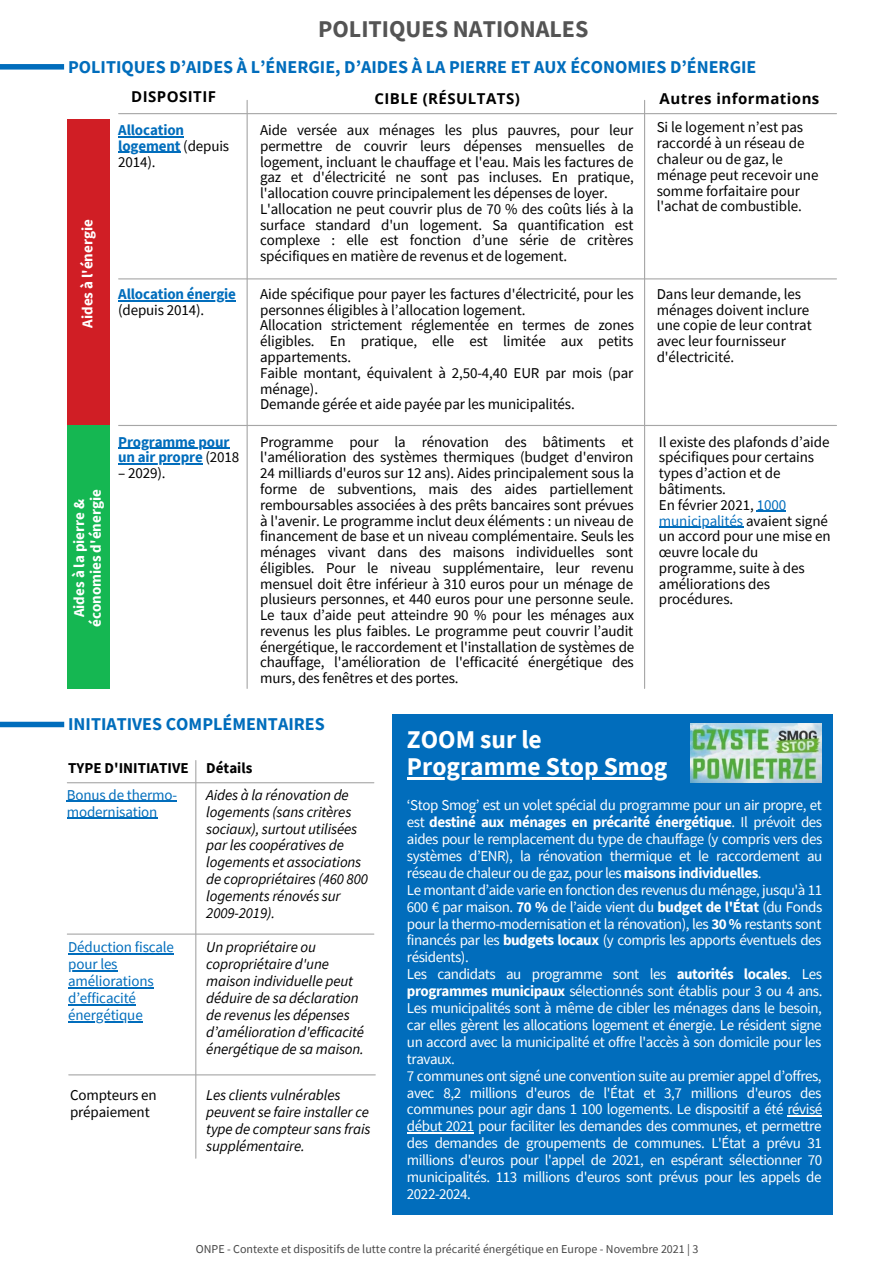
<style>
.page{position:relative;width:894px;height:1264px;background:#fff}
.page>*{position:absolute;margin:0;border:0;box-sizing:border-box;transform-origin:0 0}
.t1{font:700 25.5px "Source Sans Pro";color:#fff}
.t2{font:700 24px "Source Sans Pro";color:#545454}
.t3{font:700 18px "Source Sans Pro";color:#016dbc}
.t4{font:15px/15.8px "Source Sans Pro";letter-spacing:-.01em;color:#000}
.t5{font:15px/17px "Source Sans Pro";letter-spacing:-.03em;color:#fff;text-align:justify}
.t6{font:italic 15px/17px "Source Sans Pro";letter-spacing:-.01em;color:#000}
.t7{font:700 15px/15.8px "Source Sans Pro";letter-spacing:-.01em;color:#016dbc}
.t8{font:15px/17px "Source Sans Pro";letter-spacing:-.01em;color:#016dbc}
.t9{font:700 15px "Source Sans Pro";color:#fff}
.t10{font:700 15px "Open Sans";letter-spacing:.03em;color:#000}
.t11{font:700 15px "Source Sans Pro";color:#000}
.t12{font:12px "Source Sans Pro";color:#474747}
.s1{font-weight:400;color:#000}
.s2{color:#016dbc}
.s3{font-weight:700}
</style>
<div class="page">
<svg style="left:0;top:64px;width:64px;height:6px"></svg>
<div style="left:67px;top:119px;width:43px;height:305px;background:#d01e25"></div>
<div style="left:67px;top:425px;width:43px;height:263px;background:#15b752"></div>
<hr style="left:119px;top:113px;width:717px;height:1px;background:#a6a6a6">
<div style="left:392px;top:714px;width:440px;height:500px;background:#016dbc"></div>
<hr style="left:67px;top:782px;width:307px;height:1px;background:#a6a6a6">
<hr style="left:195px;top:760px;width:1px;height:398px;background:#a6a6a6">
<svg style="left:0;top:721px;width:64px;height:6px"></svg>
<hr style="left:119px;top:278px;width:717px;height:1px;background:#a6a6a6">
<hr style="left:119px;top:425px;width:717px;height:1px;background:#a6a6a6">
<hr style="left:246px;top:100px;width:2px;height:588px;background:#a6a6a6">
<hr style="left:643px;top:100px;width:2px;height:588px;background:#a6a6a6">
<img style="left:690px;top:724px;width:131px;height:58px">
<hr style="left:67px;top:800px;width:110px;height:2px;background:#016dbc">
<hr style="left:67px;top:817px;width:90px;height:1px;background:#016dbc">
<hr style="left:787px;top:1115px;width:34px;height:1px;background:#fff">
<hr style="left:407px;top:1132px;width:66px;height:1px;background:#fff">
<hr style="left:407px;top:777px;width:260px;height:2px;background:#fff">
<hr style="left:118px;top:448px;width:111px;height:1px;background:#016dbc">
<hr style="left:118px;top:463px;width:85px;height:1px;background:#016dbc">
<hr style="left:756px;top:511px;width:30px;height:1px;background:#016dbc">
<hr style="left:658px;top:526px;width:85px;height:2px;background:#016dbc">
<hr style="left:118px;top:136px;width:66px;height:1px;background:#016dbc">
<hr style="left:118px;top:152px;width:62px;height:1px;background:#016dbc">
<hr style="left:118px;top:300px;width:118px;height:1px;background:#016dbc">
<hr style="left:67px;top:933px;width:307px;height:1px;background:#a6a6a6">
<hr style="left:68px;top:953px;width:106px;height:1px;background:#016dbc">
<hr style="left:68px;top:970px;width:49px;height:1px;background:#016dbc">
<hr style="left:68px;top:987px;width:85px;height:1px;background:#016dbc">
<hr style="left:68px;top:1004px;width:68px;height:1px;background:#016dbc">
<hr style="left:68px;top:1021px;width:75px;height:1px;background:#016dbc">
<hr style="left:69px;top:1074px;width:306px;height:1px;background:#a6a6a6">
<p class="t2" style="left:318px;top:14px;width:272px">POLITIQUES NATIONALES</p>
<p class="t3" style="left:68px;top:55px;width:689px">POLITIQUES D’AIDES À L’ÉNERGIE, D’AIDES À LA PIERRE ET AUX ÉCONOMIES D’ÉNERGIE</p>
<p class="t9" style="left:78px;top:328px;width:110px;rotate:-90deg">Aides à l'énergie</p>
<p class="t9" style="left:69px;top:617px;width:120px;rotate:-90deg">Aides à la pierre &amp;</p>
<p class="t9" style="left:86px;top:627px;width:139px;rotate:-90deg">économies d'énergie</p>
<p class="t10" style="left:131px;top:86px;width:86px">DISPOSITIF</p>
<p class="t10" style="left:374px;top:88px;width:147px">CIBLE (RÉSULTATS)</p>
<p class="t10" style="left:659px;top:88px;width:161px">Autres informations</p>
<p class="t7" style="left:118px;top:122px;width:112px">Allocation logement <span class="s1">(depuis<br>2014).</span></p>
<p class="t4" style="left:656px;top:119px;width:163px">Si le logement n’est pas raccordé à un réseau de chaleur ou de gaz, le ménage peut recevoir une somme forfaitaire pour l'achat de combustible.</p>
<p class="t4" style="left:260px;top:122px;width:375px;text-align:justify">Aide versée aux ménages les plus pauvres, pour leur permettre de couvrir leurs dépenses mensuelles de logement, incluant le chauffage et l'eau. Mais les factures de gaz et d'électricité ne sont pas incluses. En pratique, l'allocation couvre principalement les dépenses de loyer.</p>
<p class="t4" style="left:260px;top:201px;width:375px;text-align:justify">L'allocation ne peut couvrir plus de 70 % des coûts liés à la surface standard d'un logement. Sa quantification est complexe : elle est fonction d’une série de critères spécifiques en matière de revenus et de logement.</p>
<p class="t7" style="left:118px;top:286px;width:119px">Allocation énergie <span class="s1">(depuis 2014).</span></p>
<p class="t4" style="left:656px;top:286px;width:156px">Dans leur demande, les ménages doivent inclure une copie de leur contrat avec leur fournisseur d'électricité.</p>
<p class="t4" style="left:260px;top:286px;width:375px">Aide spécifique pour payer les factures d'électricité, pour les personnes éligibles à l’allocation logement.</p>
<p class="t4" style="left:260px;top:317px;width:375px;text-align:justify">Allocation strictement réglementée en termes de zones éligibles. En pratique, elle est limitée aux petits appartements.</p>
<p class="t4" style="left:260px;top:364px;width:374px">Faible montant, équivalent à 2,50-4,40 EUR par mois (par ménage).</p>
<p class="t4" style="left:260px;top:396px;width:316px">Demande gérée et aide payée par les municipalités.</p>
<p class="t7" style="left:118px;top:433px;width:123px">Programme pour un air propre <span class="s1">(2018</span></p>
<p class="t4" style="left:118px;top:465px;width:49px">– 2029).</p>
<p class="t4" style="left:260px;top:433px;width:375px;text-align:justify">Programme pour la rénovation des bâtiments et l'amélioration des systèmes thermiques (budget d'environ 24 milliards d'euros sur 12 ans). Aides principalement sous la forme de subventions, mais des aides partiellement remboursables associées à des prêts bancaires sont prévues à l'avenir. Le programme inclut deux éléments : un niveau de financement de base et un niveau complémentaire. Seuls les ménages vivant dans des maisons individuelles sont éligibles. Pour le niveau supplémentaire, leur revenu mensuel doit être inférieur à 310 euros pour un ménage de plusieurs personnes, et 440 euros pour une personne seule.<br>Le taux d’aide peut atteindre 90 % pour les ménages aux revenus les plus faibles. Le programme peut couvrir l’audit énergétique, le raccordement et l'installation de systèmes de chauffage, l'amélioration de l'efficacité énergétique des murs, des fenêtres et des portes.</p>
<p class="t4" style="left:658px;top:433px;width:172px">Il existe des plafonds d’aide spécifiques pour certains types d’action et de bâtiments.</p>
<p class="t4" style="left:658px;top:496px;width:173px">En février 2021, <span class="s2">1000 municipalités</span> avaient signé un accord pour une mise en œuvre locale du programme, suite à des améliorations des procédures.</p>
<p class="t3" style="left:68px;top:712px;width:258px">INITIATIVES COMPLÉMENTAIRES</p>
<p class="t11" style="left:68px;top:758px;width:122px">TYPE D'INITIATIVE</p>
<p class="t11" style="left:206px;top:758px;width:48px">Détails</p>
<p class="t8" style="left:67px;top:786px;width:112px">Bonus de thermo&shy;modernisation</p>
<p class="t6" style="left:206px;top:786px;width:163px">Aides à la rénovation de logements (sans critères sociaux), surtout utilisées par les coopératives de logements et associations de copropriétaires (460 800 logements rénovés sur<br>2009-2019).</p>
<p class="t5" style="left:407px;top:796px;width:417px">‘Stop Smog’ est un volet spécial du programme pour un air propre, et est <span class="s3">destiné aux ménages en précarité énergétique</span>. Il prévoit des aides pour le remplacement du type de chauffage (y compris vers des systèmes d’ENR), la rénovation thermique et le raccordement au réseau de chaleur ou de gaz, pour les <span class="s3">maisons individuelles</span>.</p>
<p class="t1" style="left:407px;top:722px;width:136px">ZOOM sur le</p>
<p class="t1" style="left:407px;top:749px;width:262px">Programme Stop Smog</p>
<p class="t5" style="left:407px;top:880px;width:417px">Le montant d’aide varie en fonction des revenus du ménage, jusqu'à 11<br>600 € par maison. <span class="s3">70 %</span> de l’aide vient du <span class="s3">budget de l'État</span> (du Fonds pour la thermo-modernisation et la rénovation), les <span class="s3">30 %</span> restants sont financés par les <span class="s3">budgets locaux</span> (y compris les apports éventuels des résidents).</p>
<p class="t5" style="left:407px;top:965px;width:417px">Les candidats au programme sont les <span class="s3">autorités locales</span>. Les <span class="s3">programmes municipaux</span> sélectionnés sont établis pour 3 ou 4 ans.<br>Les municipalités sont à même de cibler les ménages dans le besoin, car elles gèrent les allocations logement et énergie. Le résident signe un accord avec la municipalité et offre l'accès à son domicile pour les travaux.</p>
<p class="t5" style="left:407px;top:1066px;width:417px">7 communes ont signé une convention suite au premier appel d’offres, avec 8,2 millions d'euros de l'État et 3,7 millions d'euros des communes pour agir dans 1 100 logements. Le dispositif a été révisé début 2021 pour faciliter les demandes des communes, et permettre des demandes de groupements de communes. L'État a prévu 31 millions d'euros pour l'appel de 2021, en espérant sélectionner 70 municipalités. 113 millions d'euros sont prévus pour les appels de 2022-2024.</p>
<p class="t8" style="left:68px;top:938px;width:107px">Déduction fiscale pour les améliorations d’efficacité énergétique</p>
<p class="t6" style="left:206px;top:938px;width:159px">Un propriétaire ou copropriétaire d'une maison individuelle peut déduire de sa déclaration de revenus les dépenses d’amélioration d'efficacité énergétique de sa maison.</p>
<p class="t6" style="left:206px;top:1086px;width:166px">Les clients vulnérables peuvent se faire installer ce type de compteur sans frais supplémentaire.</p>
<p class="t4" style="left:70px;top:1086px;width:88px;line-height:17px">Compteurs en prépaiement</p>
<p class="t12" style="left:196px;top:1241px;width:504px">ONPE - Contexte et dispositifs de lutte contre la précarité énergétique en Europe - Novembre 2021 | 3</p>
</div>
